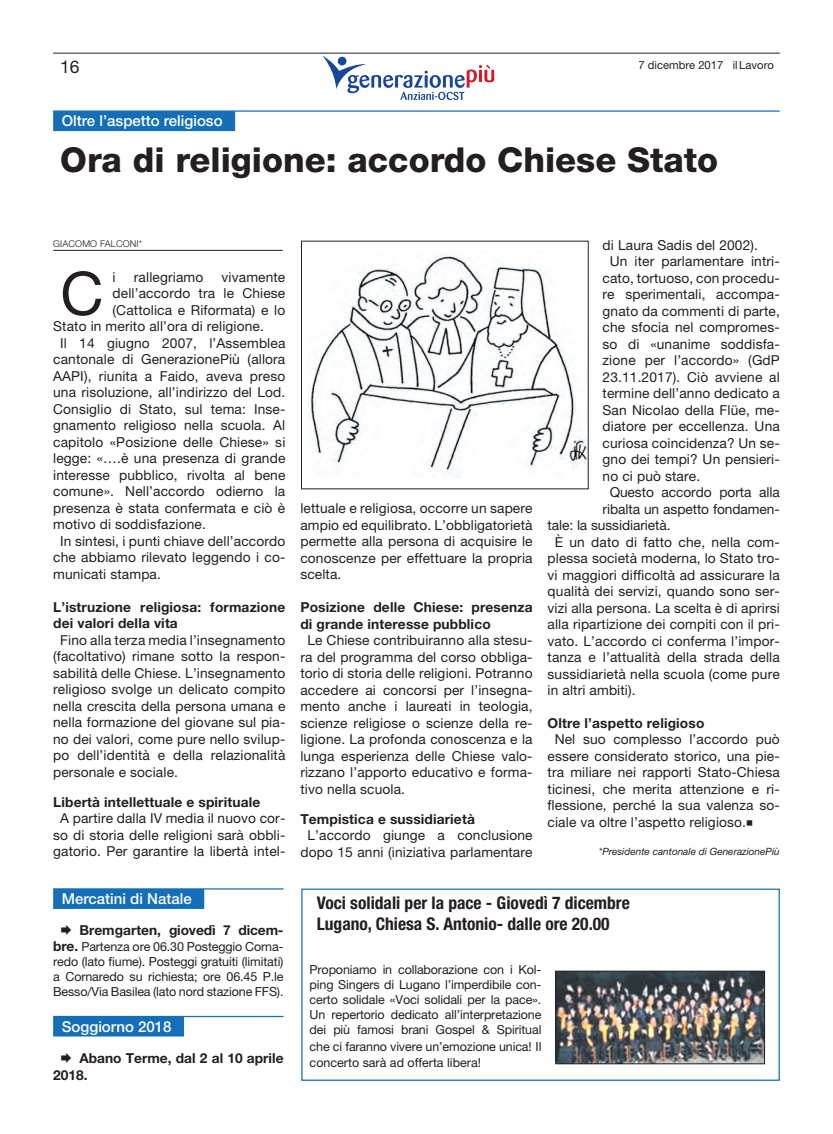
<style>
.page{position:relative;width:833px;height:1134px;background:#fff}
.page>*{position:absolute;margin:0;border:0;box-sizing:border-box;transform-origin:0 0}
.Capolettera_AAPI{font:60px "Helvetica Neue LT Pro";color:#231f20}
.Paragrafo_base_AAPI{font:800 34.38px "Helvetica Neue LT Pro";color:#231f20}
.t1{font:700 condensed 17.5px "Helvetica Neue LT Pro";color:#231f20}
.t2{font:17.5px "Helvetica Neue LT Pro";color:#231f20}
.Incipit_-_AAPI{font:500 15px "Helvetica Neue LT Pro";color:#fff}
.Paragrafo_base_AAPI-2{font:13.75px/16.5px "Helvetica Neue LT Pro";letter-spacing:.01em;color:#231f20;text-align:justify}
.Titolini_dentro_arti{font:700 13.75px/16.5px "Helvetica Neue LT Pro";letter-spacing:.01em;color:#231f20}
.Capolettera_AAPI-2{font:13.75px "Helvetica Neue LT Pro";letter-spacing:.01em;color:#231f20}
.appuntamenti-agenda{font:700 13.75px/16.5px "Helvetica Neue LT Pro";color:#231f20}
.appuntamenti-agenda-2{font:12.5px/15px "Helvetica Neue LT Pro";letter-spacing:-.01em;color:#231f20;text-align:justify}
.t3{font:11.25px "Helvetica Neue LT Pro";color:#231f20}
.Note_autore_AAPI{font:italic 10px "Helvetica Neue LT Pro";color:#231f20}
.Autore{font:300 9.38px "Helvetica Neue LT Pro";letter-spacing:.015em;color:#231f20}
.s1{font-weight:700;font-size:13.75px}
</style>
<div class="page">
<svg style="left:322px;top:55px;width:172px;height:45px"></svg>
<hr style="left:53px;top:110px;width:727px;height:2px;background:#146eb8">
<div style="left:53px;top:111px;width:182px;height:20px;background:#146eb8"></div>
<hr style="left:53px;top:250px;width:230px;height:1px;background:#231f20">
<img style="left:308px;top:253px;width:278px;height:225px">
<hr style="left:53px;top:888px;width:230px;height:1px;background:#146eb8">
<div style="left:53px;top:889px;width:151px;height:20px;background:#146eb8"></div>
<hr style="left:53px;top:1016px;width:230px;height:1px;background:#146eb8">
<div style="left:53px;top:1016px;width:131px;height:20px;background:#146eb8"></div>
<div style="left:301px;top:888px;width:479px;height:193px;border:1px solid #146eb8"></div>
<img style="left:557px;top:973px;width:205px;height:89px">
<div style="left:555px;top:971px;width:209px;height:93px;border:1px solid #231f20"></div>
<hr style="left:53px;top:53px;width:727px;height:1px;background:#231f20">
<p class="t2" style="left:60px;top:56px;width:21px">16</p>
<p class="t3" style="left:638px;top:58px;width:137px">7 dicembre 2017 il Lavoro</p>
<p class="Incipit_-_AAPI" style="left:62px;top:112px;width:162px">Oltre l’aspetto religioso</p>
<p class="Paragrafo_base_AAPI" style="left:60px;top:140px;width:659px">Ora di religione: accordo Chiese Stato</p>
<p class="Autore" style="left:53px;top:238px;width:90px">GIACOMO FALCONI*</p>
<p class="Capolettera_AAPI" style="left:60px;top:258px;width:45px">C</p>
<p class="Capolettera_AAPI-2" style="left:113px;top:269px;width:5px">i</p>
<p class="Capolettera_AAPI-2" style="left:134px;top:269px;width:71px">rallegriamo</p>
<p class="Capolettera_AAPI-2" style="left:222px;top:269px;width:65px">vivamente</p>
<p class="Capolettera_AAPI-2" style="left:113px;top:285px;width:174px">dell’accordo tra le Chiese</p>
<p class="Capolettera_AAPI-2" style="left:113px;top:302px;width:174px">(Cattolica e Riformata) e lo</p>
<p class="Capolettera_AAPI-2" style="left:53px;top:318px;width:212px">Stato in merito all’ora di religione.</p>
<p class="Paragrafo_base_AAPI-2" style="left:53px;top:335px;width:234px;text-indent:7px">Il 14 giugno 2007, l’Assemblea cantonale di GenerazionePiù (allora AAPI), riunita a Faido, aveva preso una risoluzione, all’indirizzo del Lod.<br>Consiglio di Stato, sul tema: Inse&shy;gnamento religioso nella scuola. Al capitolo «Posizione delle Chiese» si legge: «….è una presenza di grande interesse pubblico, rivolta al bene comune». Nell’accordo odierno la presenza è stata confermata e ciò è motivo di soddisfazione.</p>
<p class="Paragrafo_base_AAPI-2" style="left:53px;top:533px;width:234px;text-indent:7px">In sintesi, i punti chiave dell’accordo che abbiamo rilevato leggendo i co&shy;municati stampa.</p>
<p class="Titolini_dentro_arti" style="left:53px;top:598px;width:234px">L’istruzione religiosa: formazione dei valori della vita</p>
<p class="Paragrafo_base_AAPI-2" style="left:53px;top:632px;width:234px;text-indent:7px">Fino alla terza media l’insegnamento (facoltativo) rimane sotto la respon&shy;sabilità delle Chiese. L’insegnamento religioso svolge un delicato compito nella crescita della persona umana e nella formazione del giovane sul pia&shy;no dei valori, come pure nello svilup&shy;po dell’identità e della relazionalità personale e sociale.</p>
<p class="Titolini_dentro_arti" style="left:53px;top:793px;width:209px">Libertà intellettuale e spirituale</p>
<p class="Paragrafo_base_AAPI-2" style="left:53px;top:810px;width:234px;text-align:center">A partire dalla IV media il nuovo cor&shy;so di storia delle religioni sarà obbli&shy;gatorio. Per garantire la libertà intel-</p>
<p class="Incipit_-_AAPI" style="left:62px;top:890px;width:131px">Mercatini di Natale</p>
<p class="appuntamenti-agenda" style="left:60px;top:921px;width:225px">◻ Bremgarten, giovedì 7 dicem-</p>
<p class="appuntamenti-agenda-2" style="left:53px;top:939px;width:232px"><span class="s1">bre.</span> Partenza ore 06.30 Posteggio Corna&shy;redo (lato fiume). Posteggi gratuiti (limitati) a Cornaredo su richiesta; ore 06.45 P.le Besso/Via Basilea (lato nord stazione FFS).</p>
<p class="Incipit_-_AAPI" style="left:62px;top:1017px;width:111px">Soggiorno 2018</p>
<p class="appuntamenti-agenda" style="left:53px;top:1050px;width:232px;text-indent:7px">◻ Abano Terme, dal 2 al 10 aprile<br>2018.</p>
<p class="Paragrafo_base_AAPI-2" style="left:300px;top:500px;width:234px">lettuale e religiosa, occorre un sapere ampio ed equilibrato. L’obbligatorietà permette alla persona di acquisire le conoscenze per effettuare la propria scelta.</p>
<p class="Titolini_dentro_arti" style="left:300px;top:599px;width:234px">Posizione delle Chiese: presenza di grande interesse pubblico</p>
<p class="Paragrafo_base_AAPI-2" style="left:300px;top:632px;width:234px;text-indent:7px">Le Chiese contribuiranno alla stesu&shy;ra del programma del corso obbliga&shy;torio di storia delle religioni. Potranno accedere ai concorsi per l’insegna&shy;mento anche i laureati in teologia, scienze religiose o scienze della re&shy;ligione. La profonda conoscenza e la lunga esperienza delle Chiese valo&shy;rizzano l’apporto educativo e forma&shy;tivo nella scuola.</p>
<p class="Titolini_dentro_arti" style="left:300px;top:810px;width:176px">Tempistica e sussidiarietà</p>
<p class="Paragrafo_base_AAPI-2" style="left:300px;top:827px;width:234px;text-align:center">L’accordo giunge a conclusione dopo 15 anni (iniziativa parlamentare</p>
<p class="Paragrafo_base_AAPI-2" style="left:602px;top:236px;width:157px">di Laura Sadis del 2002).</p>
<p class="Paragrafo_base_AAPI-2" style="left:602px;top:253px;width:179px;text-indent:7px">Un iter parlamentare intri&shy;cato, tortuoso, con procedu&shy;re sperimentali, accompa&shy;gnato da commenti di parte, che sfocia nel compromes&shy;so di «unanime soddisfa&shy;zione per l’accordo» (GdP 23.11.2017). Ciò avviene al termine dell’anno dedicato a San Nicolao della Flüe, me&shy;diatore per eccellenza. Una curiosa coincidenza? Un se&shy;gno dei tempi? Un pensieri&shy;no ci può stare.</p>
<p class="Paragrafo_base_AAPI-2" style="left:609px;top:484px;width:172px">Questo accordo porta alla</p>
<p class="Paragrafo_base_AAPI-2" style="left:602px;top:500px;width:179px">ribalta un aspetto fondamen-</p>
<p class="Paragrafo_base_AAPI-2" style="left:547px;top:517px;width:125px">tale: la sussidiarietà.</p>
<p class="Paragrafo_base_AAPI-2" style="left:547px;top:533px;width:234px;text-indent:7px">È un dato di fatto che, nella com&shy;plessa società moderna, lo Stato tro&shy;vi maggiori difficoltà ad assicurare la qualità dei servizi, quando sono ser&shy;vizi alla persona. La scelta è di aprirsi alla ripartizione dei compiti con il pri&shy;vato. L’accordo ci conferma l’impor&shy;tanza e l’attualità della strada della sussidiarietà nella scuola (come pure in altri ambiti).</p>
<p class="Titolini_dentro_arti" style="left:547px;top:714px;width:158px">Oltre l’aspetto religioso</p>
<p class="Paragrafo_base_AAPI-2" style="left:547px;top:731px;width:234px;text-indent:7px">Nel suo complesso l’accordo può essere considerato storico, una pie&shy;tra miliare nei rapporti Stato-Chiesa ticinesi, che merita attenzione e ri&shy;flessione, perché la sua valenza so&shy;ciale va oltre l’aspetto religioso.○</p>
<p class="Note_autore_AAPI" style="left:599px;top:845px;width:182px">*Presidente cantonale di GenerazionePiù</p>
<p class="t1" style="left:317px;top:892px;width:315px">Voci solidali per la pace - Giovedì 7 dicembre</p>
<p class="t1" style="left:317px;top:913px;width:294px">Lugano, Chiesa S. Antonio- dalle ore 20.00</p>
<p class="appuntamenti-agenda-2" style="left:310px;top:962px;width:233px">Proponiamo in collaborazione con i Kol&shy;ping Singers di Lugano l’imperdibile con&shy;certo solidale «Voci solidali per la pace».<br>Un repertorio dedicato all’interpretazione dei più famosi brani Gospel &amp; Spiritual</p>
<p class="appuntamenti-agenda-2" style="left:310px;top:1038px;width:233px;line-height:16.5px">che ci faranno vivere un’emozione unica! Il concerto sarà ad offerta libera!</p>
</div>
